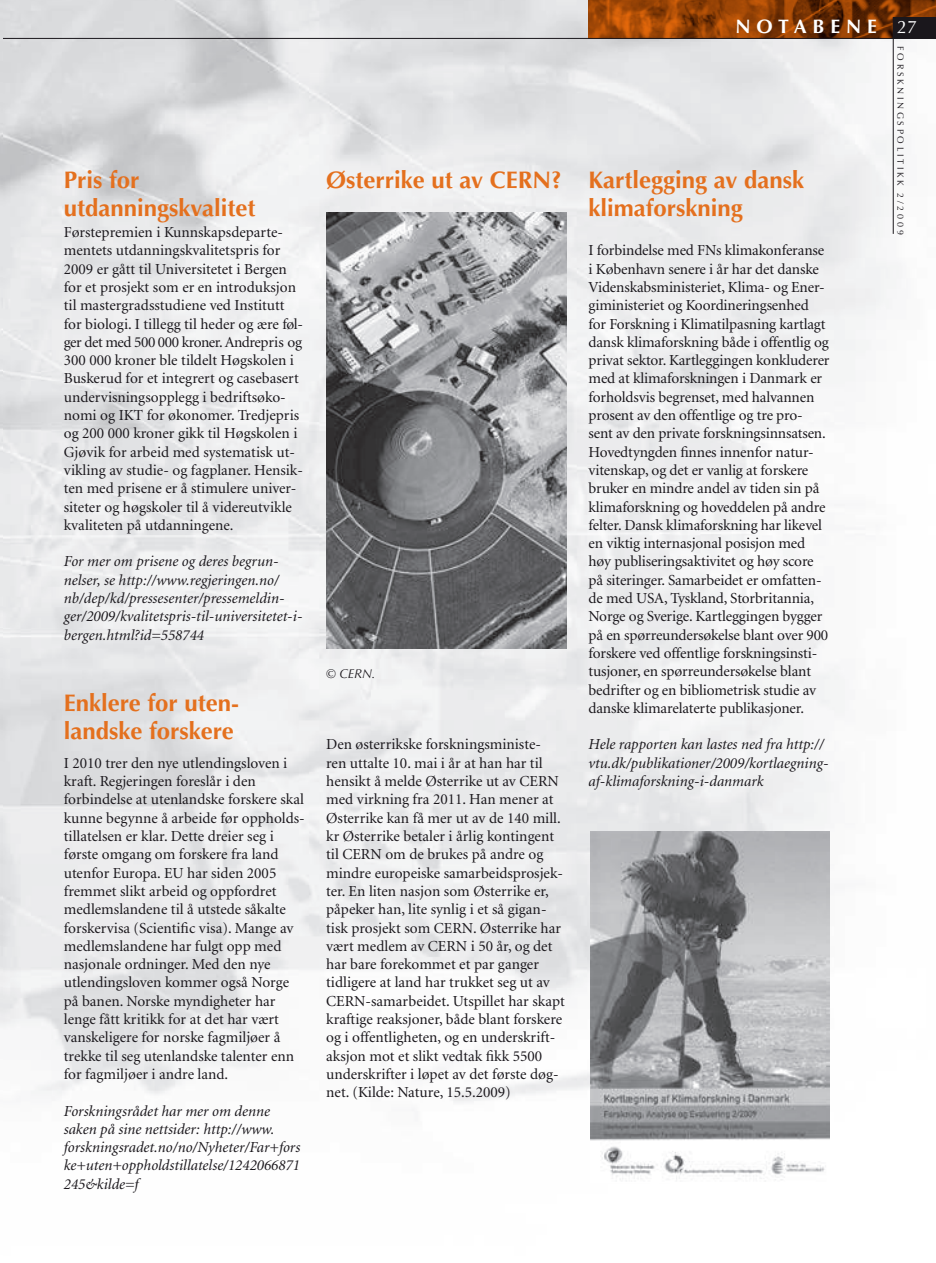
<style>
.page{position:relative;width:936px;height:1263px;background:#fff}
.page>*{position:absolute;margin:0;border:0;box-sizing:border-box;transform-origin:0 0}
.t1{font:700 24px/28.5px "Optima LT Std";color:#e4701e}
.t2{font:700 19.5px "Optima LT Std";letter-spacing:.3em;color:#fff}
.t3{font:18px "Optima LT Std";color:#fff}
.t4{font:15.3px/18.3px "Minion";letter-spacing:-.005em;color:#1a171c}
.t5{font:italic 15.3px/18.3px "Minion";color:#1a171c}
.t6{font:italic 12.75px "Optima";color:#1a171c}
.t7{font:9px "Optima LT Std";letter-spacing:.3em;color:#1a171c}
</style>
<div class="page">
<img style="left:2px;top:0;width:901px;height:1140px">
<img style="left:588px;top:0;width:347px;height:38px">
<div style="left:893px;top:17px;width:42px;height:21px;background:#1a171c"></div>
<hr style="left:0;top:38px;width:935px;height:1px;background:#1a171c">
<hr style="left:892px;top:17px;width:1px;height:217px;background:#1a171c">
<img style="left:0;top:0;width:2px;height:1028px">
<img style="left:326px;top:212px;width:240px;height:436px">
<img style="left:590px;top:832px;width:239px;height:349px">
<h1 class="t1" style="left:64px;top:166px;width:193px">Pris for utdanningskvalitet</h1>
<p class="t4" style="left:64px;top:224px;width:240px">Førstepremien i Kunnskapsdeparte&shy;mentets utdanningskvalitetspris for 2009 er gått til Universitetet i Bergen for et prosjekt som er en introduksjon til mastergradsstudiene ved Institutt for biologi. I tillegg til heder og ære føl&shy;ger det med 500 000 kroner. Andrepris og 300 000 kroner ble tildelt Høgskolen i Buskerud for et integrert og casebasert undervisningsopplegg i bedriftsøko&shy;nomi og IKT for økonomer. Tredjepris og 200 000 kroner gikk til Høgskolen i Gjøvik for arbeid med systematisk ut&shy;vikling av studie- og fagplaner. Hensik&shy;ten med prisene er å stimulere univer&shy;siteter og høgskoler til å videreutvikle kvaliteten på utdanningene.</p>
<p class="t5" style="left:64px;top:553px;width:240px">For mer om prisene og deres begrun&shy;nelser, se http://www.regjeringen.no/ nb/dep/kd/pressesenter/pressemeldin&shy;ger/2009/kvalitetspris-til-universitetet-i&shy;bergen.html?id=558744</p>
<h1 class="t1" style="left:64px;top:689px;width:177px">Enklere for uten&shy;landske forskere</h1>
<p class="t4" style="left:64px;top:754px;width:241px">I 2010 trer den nye utlendingsloven i kraft. Regjeringen foreslår i den forbindelse at utenlandske forskere skal kunne begynne å arbeide før oppholds&shy;tillatelsen er klar. Dette dreier seg i første omgang om forskere fra land utenfor Europa. EU har siden 2005 fremmet slikt arbeid og oppfordret medlemslandene til å utstede såkalte forskervisa (Scientific visa). Mange av medlemslandene har fulgt opp med nasjonale ordninger. Med den nye utlendingsloven kommer også Norge på banen. Norske myndigheter har lenge fått kritikk for at det har vært vanskeligere for norske fagmiljøer å trekke til seg utenlandske talenter enn for fagmiljøer i andre land.</p>
<p class="t5" style="left:64px;top:1102px;width:238px">Forskningsrådet har mer om denne saken på sine nettsider: http://www. forskningsradet.no/no/Nyheter/Far+fors ke+uten+oppholdstillatelse/1242066871<br>245&amp;kilde=f</p>
<h1 class="t1" style="left:326px;top:166px;width:195px">Østerrike ut av CERN</h1>
<h1 class="t1" style="left:551px;top:166px;width:12px">?</h1>
<p class="t6" style="left:326px;top:666px;width:51px">© CERN.</p>
<p class="t4" style="left:326px;top:736px;width:240px">Den østerrikske forskningsministe-<br>ren uttalte 10. mai i år at han har til hensikt å melde Østerrike ut av CERN med virkning fra 2011. Han mener at Østerrike kan få mer ut av de 140 mill. kr Østerrike betaler i årlig kontingent til CERN om de brukes på andre og mindre europeiske samarbeidsprosjek&shy;ter. En liten nasjon som Østerrike er, påpeker han, lite synlig i et så gigan&shy;tisk prosjekt som CERN. Østerrike har vært medlem av CERN i 50 år, og det har bare forekommet et par ganger tidligere at land har trukket seg ut av CERN-samarbeidet. Utspillet har skapt kraftige reaksjoner, både blant forskere og i offentligheten, og en underskrift&shy;aksjon mot et slikt vedtak fikk 5500 underskrifter i løpet av det første døg&shy;net. (Kilde: Nature, 15.5.2009)</p>
<p class="t2" style="left:735px;top:15px;width:143px">N otab ene</p>
<h1 class="t1" style="left:588px;top:166px;width:217px">Kartlegging av dansk klimaforskning</h1>
<p class="t4" style="left:588px;top:242px;width:242px">I forbindelse med FNs klimakonferanse i København senere i år har det danske Videnskabsministeriet, Klima- og Ener&shy;giministeriet og Koordineringsenhed for Forskning i Klimatilpasning kartlagt dansk klimaforskning både i offentlig og privat sektor. Kartleggingen konkluderer med at klimaforskningen i Danmark er forholdsvis begrenset, med halvannen prosent av den offentlige og tre pro-<br>sent av den private forskningsinnsatsen.<br>Hovedtyngden finnes innenfor natur&shy;vitenskap, og det er vanlig at forskere bruker en mindre andel av tiden sin på klimaforskning og hoveddelen på andre felter. Dansk klimaforskning har likevel en viktig internasjonal posisjon med høy publiseringsaktivitet og høy score på siteringer. Samarbeidet er omfatten&shy;de med USA, Tyskland, Storbritannia, Norge og Sverige. Kartleggingen bygger på en spørreundersøkelse blant over 900 forskere ved offentlige forskningsinsti&shy;tusjoner, en spørreundersøkelse blant bedrifter og en bibliometrisk studie av danske klimarelaterte publikasjoner.</p>
<p class="t5" style="left:588px;top:736px;width:241px">Hele rapporten kan lastes ned fra http:// vtu.dk/publikationer/2009/kortlaegning&shy;af-klimaforskning-i-danmark</p>
<p class="t3" style="left:897px;top:17px;width:22px">27</p>
<p class="t7" style="left:905px;top:46px;width:190px;rotate:90deg">Forskningspolitikk 2/2009</p>
</div>
